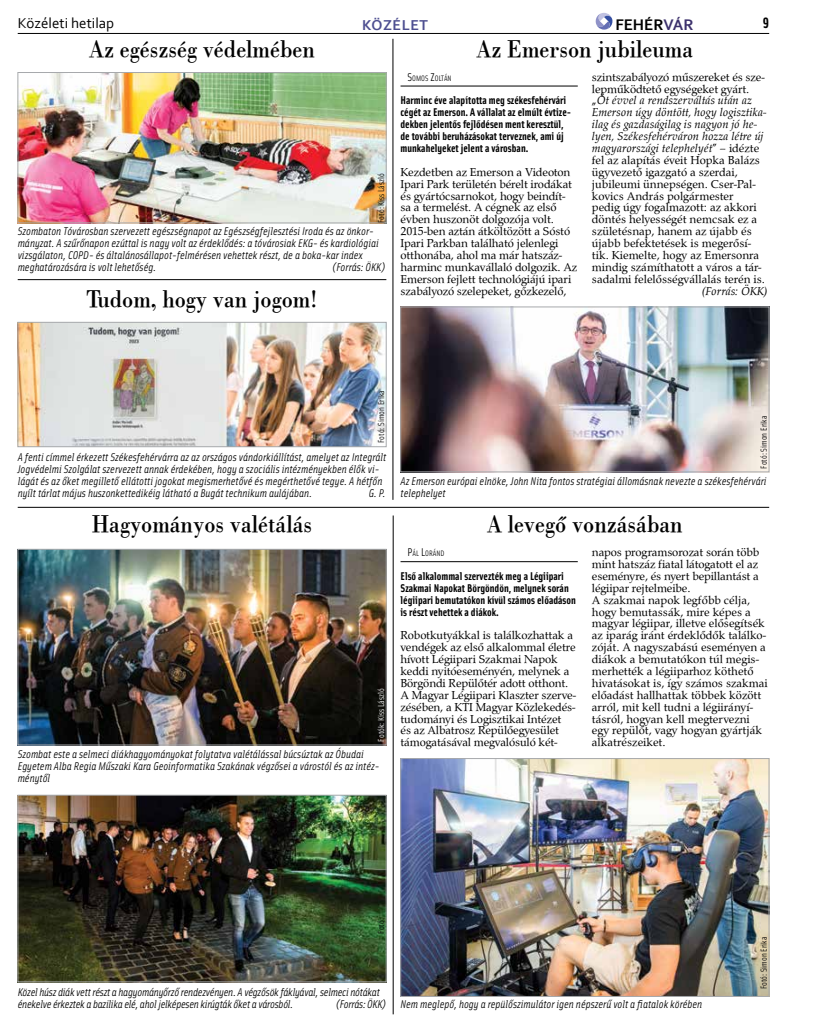
<style>
.page{position:relative;width:833px;height:1025px;background:#fff}
.page>*{position:absolute;margin:0;border:0;box-sizing:border-box;transform-origin:0 0}
.t1{font:25px "Bodoni PFL";color:#000;scale:.9 1}
.t2{font:700 16.12px "Corbel";color:#000}
.t3{font:15px "Corbel";color:#000}
.t4{font:700 15px "Corbel";letter-spacing:.04em;color:#4e4f91}
.t5{font:700 15px "Solex";color:#000}
.t6{font:11.88px/11.9px "Palladius";letter-spacing:-.01em;color:#000}
.t7{font:italic 11.88px "Palladius";color:#000}
.t8{font:italic 11.25px/11.9px "Solex";color:#000}
.t9{font:700 11.25px/11.9px "Solex";color:#000}
.t10{font:italic 11.25px/11.9px "Solex";letter-spacing:-.02em;color:#000}
.t11{font:8.75px "Solex";color:#000}
.t12{font:8.75px "Solex";color:#fff}
.t13{font:7.88px "Solex";color:#000}
.s1{color:#3c316c}
.s2{font-size:11.25px}
.s3{font-style:italic}
</style>
<div class="page">
<hr style="left:18px;top:33px;width:751px;height:1px;background:#000">
<svg style="left:595px;top:13px;width:17px;height:17px"></svg>
<hr style="left:400px;top:561px;width:178px;height:1px;background:#000">
<hr style="left:400px;top:86px;width:178px;height:1px;background:#000">
<img style="left:402px;top:760px;width:365px;height:234px">
<div style="left:400px;top:758px;width:369px;height:238px;border:1px solid #a7a9ac"></div>
<img style="left:20px;top:796px;width:364px;height:183px">
<div style="left:18px;top:794px;width:368px;height:187px;border:1px solid #a7a9ac"></div>
<img style="left:20px;top:551px;width:364px;height:191px">
<div style="left:18px;top:549px;width:368px;height:195px;border:1px solid #a7a9ac"></div>
<img style="left:402px;top:308px;width:365px;height:162px">
<div style="left:400px;top:306px;width:369px;height:166px;border:1px solid #a7a9ac"></div>
<img style="left:20px;top:74px;width:364px;height:147px">
<div style="left:18px;top:72px;width:368px;height:151px;border:1px solid #a7a9ac"></div>
<img style="left:20px;top:324px;width:364px;height:120px">
<div style="left:18px;top:322px;width:368px;height:124px;border:1px solid #a7a9ac"></div>
<hr style="left:18px;top:507px;width:751px;height:1px;background:#000">
<hr style="left:393px;top:515px;width:1px;height:498px;background:#000">
<hr style="left:393px;top:39px;width:1px;height:460px;background:#000">
<hr style="left:18px;top:279px;width:368px;height:1px;background:#000">
<p class="t3" style="left:18px;top:13px;width:98px">Közéleti hetilap</p>
<p class="t4" style="left:362px;top:15px;width:67px">Közélet</p>
<h2 class="t2" style="left:615px;top:14px;width:80px">FEHÉR<span class="s1">VÁR</span></h2>
<p class="t5" style="left:762px;top:13px;width:8px">9</p>
<h1 class="t1" style="left:89px;top:31px;width:252px">Az egészség védelmében</h1>
<p class="t11" style="left:375px;top:223px;width:51px;rotate:-90deg">Fotó: Kiss László</p>
<p class="t8" style="left:18px;top:225px;width:362px">Szombaton Tóvárosban szervezett egészségnapot az Egészségfejlesztési Iroda és az önkor&shy;mányzat. A szűrőnapon ezúttal is nagy volt az érdeklődés: a tóvárosiak EKG- és kardiológiai vizsgálaton, COPD- és általánosállapot-felmérésen vehettek részt, de a boka-kar index meghatározására is volt lehetőség.</p>
<p class="t8" style="left:332px;top:260px;width:55px">(Forrás: ÖKK)</p>
<h1 class="t1" style="left:86px;top:281px;width:259px">Tudom, hogy van jogom!</h1>
<h1 class="t1" style="left:476px;top:31px;width:242px">Az Emerson jubileuma</h1>
<p class="t13" style="left:407px;top:73px;width:44px"><span class="s2">S</span>OMOS <span class="s2">Z</span>OLTÁN</p>
<p class="t9" style="left:400px;top:94px;width:172px">Harminc éve alapította meg székesfehérvári cégét az Emerson. A vállalat az elmúlt évtize&shy;dekben jelentős fejlődésen ment keresztül, de további beruházásokat terveznek, ami új munkahelyeket jelent a városban.</p>
<p class="t6" style="left:400px;top:166px;width:178px">Kezdetben az Emerson a Videoton Ipari Park területén bérelt irodákat és gyártócsarnokot, hogy beindít&shy;sa a termelést. A cégnek az első évben huszonöt dolgozója volt.<br>2015-ben aztán átköltözött a Sóstó Ipari Parkban található jelenlegi otthonába, ahol ma már hatszáz&shy;harminc munkavállaló dolgozik. Az Emerson fejlett technológiájú ipari szabályozó szelepeket, gőzkezelő,</p>
<p class="t6" style="left:592px;top:71px;width:176px">szintszabályozó műszereket és sze&shy;lepműködtető egységeket gyárt. „<span class="s3">Öt évvel a rendszerváltás után az Emerson úgy döntött, hogy logisztika&shy;ilag és gazdaságilag is nagyon jó he&shy;lyen, Székesfehérváron hozza létre új magyarországi telephelyét</span>” – idézte fel az alapítás éveit Hopka Balázs ügyvezető igazgató a szerdai, jubileumi ünnepségen. Cser-Pal&shy;kovics András polgármester<br>pedig úgy fogalmazott: az akkori döntés helyességét nemcsak ez a születésnap, hanem az újabb és újabb befektetések is megerősí&shy;tik. Kiemelte, hogy az Emersonra mindig számíthatott a város a tár&shy;sadalmi felelősségvállalás terén is.</p>
<p class="t7" style="left:702px;top:283px;width:67px">(Forrás: ÖKK)</p>
<p class="t11" style="left:375px;top:443px;width:54px;rotate:-90deg">Fotó: Simon Erika</p>
<p class="t8" style="left:18px;top:450px;width:370px">A fenti címmel érkezett Székesfehérvárra az az országos vándorkiállítást, amelyet az Integrált Jogvédelmi Szolgálat szervezett annak érdekében, hogy a szociális intézményekben élők vi&shy;lágát és az őket megillető ellátotti jogokat megismerhetővé és megérthetővé tegye. A hétfőn nyílt tárlat május huszonkettedikéig látható a Bugát technikum aulájában.</p>
<p class="t8" style="left:369px;top:486px;width:18px">G. P.</p>
<p class="t11" style="left:758px;top:468px;width:54px;rotate:-90deg">Fotó: Simon Erika</p>
<p class="t8" style="left:400px;top:474px;width:367px">Az Emerson európai elnöke, John Nita fontos stratégiai állomásnak nevezte a székesfehérvári telephelyet</p>
<h1 class="t1" style="left:92px;top:506px;width:246px">Hagyományos valétálás</h1>
<h1 class="t1" style="left:487px;top:506px;width:219px">A levegő vonzásában</h1>
<p class="t12" style="left:375px;top:741px;width:54px;rotate:-90deg">Fotók: Kiss László</p>
<p class="t8" style="left:18px;top:747px;width:363px">Szombat este a selmeci diákhagyományokat folytatva valétálással búcsúztak az Óbudai<br>Egyetem Alba Regia Műszaki Kara Geoinformatika Szakának végzősei a várostól és az intéz&shy;ménytől</p>
<p class="t13" style="left:407px;top:548px;width:38px"><span class="s2">P</span>ÁL <span class="s2">L</span>ORÁND</p>
<p class="t9" style="left:400px;top:569px;width:177px">Első alkalommal szervezték meg a Légiipari Szakmai Napokat Börgöndön, melynek során légiipari bemutatókon kívül számos előadáson is részt vehettek a diákok.</p>
<p class="t6" style="left:400px;top:629px;width:177px">Robotkutyákkal is találkozhattak a vendégek az első alkalommal életre hívott Légiipari Szakmai Napok keddi nyitóeseményén, melynek a Börgöndi Repülőtér adott otthont.<br>A Magyar Légiipari Klaszter szerve&shy;zésében, a KTI Magyar Közlekedés&shy;tudományi és Logisztikai Intézet<br>és az Albatrosz Repülőegyesület támogatásával megvalósuló két-</p>
<p class="t6" style="left:592px;top:546px;width:177px">napos programsorozat során több mint hatszáz fiatal látogatott el az eseményre, és nyert bepillantást a légiipar rejtelmeibe.<br>A szakmai napok legfőbb célja, hogy bemutassák, mire képes a magyar légiipar, illetve elősegítsék az iparág iránt érdeklődők találko&shy;zóját. A nagyszabású eseményen a diákok a bemutatókon túl megis&shy;merhették a légiiparhoz köthető hivatásokat is, így számos szakmai előadást hallhattak többek között arról, mit kell tudni a légiirányí&shy;tásról, hogyan kell megtervezni egy repülőt, vagy hogyan gyártják alkatrészeiket.</p>
<p class="t11" style="left:375px;top:933px;width:17px;rotate:-90deg">Fotó:</p>
<p class="t10" style="left:18px;top:985px;width:364px">Közel húsz diák vett részt a hagyományőrző rendezvényen. A végzősök fáklyával, selmeci nótákat énekelve érkeztek a bazilika elé, ahol jelképesen kirúgták őket a városból.</p>
<p class="t10" style="left:336px;top:997px;width:52px">(Forrás: ÖKK)</p>
<p class="t8" style="left:400px;top:997px;width:303px">Nem meglepő, hogy a repülőszimulátor igen népszerű volt a fiatalok körében</p>
<p class="t11" style="left:758px;top:988px;width:54px;rotate:-90deg">Fotó: Simon Erika</p>
</div>
